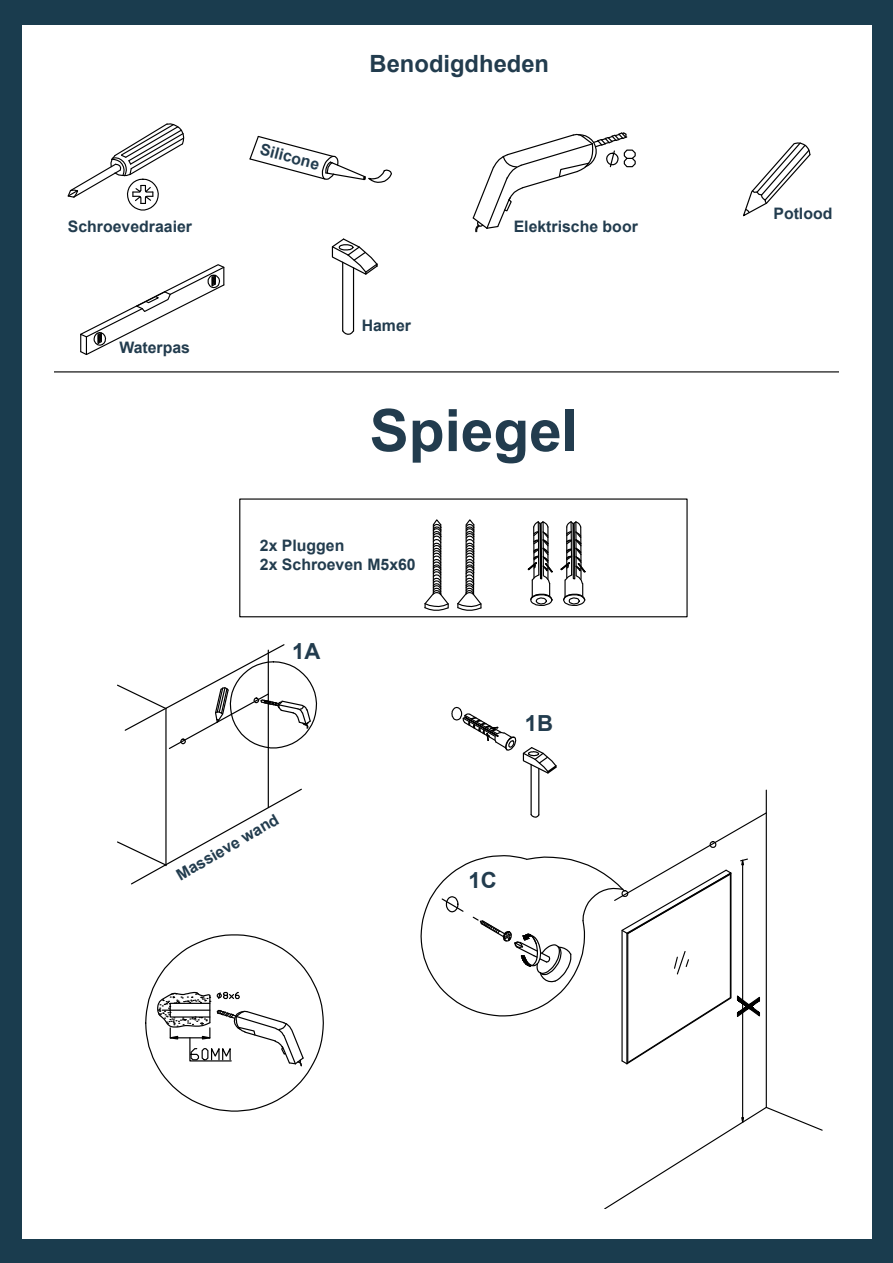
<style>
.page{position:relative;width:893px;height:1263px;background:#1a3c4e}
.page>*{position:absolute;margin:0;border:0;box-sizing:border-box;transform-origin:0 0}
.t1{font:700 58.65px "Arial";color:#223c4e}
.t2{font:700 23.7px "Arial";color:#223c4e}
.t3{font:700 22.2px "Arial";color:#223c4e}
.t4{font:700 15.9px/19px "Arial";color:#223c4e}
</style>
<div class="page">
<div style="left:22px;top:25px;width:849px;height:1213px;background:#fff"></div>
<svg style="left:249px;top:135px;width:143px;height:48px"></svg>
<svg style="left:67px;top:123px;width:118px;height:88px"></svg>
<svg style="left:80px;top:264px;width:145px;height:91px"></svg>
<svg style="left:743px;top:142px;width:68px;height:75px"></svg>
<svg style="left:472px;top:132px;width:164px;height:101px"></svg>
<hr style="left:342px;top:262px;width:1px;height:69px;background:#000">
<hr style="left:353px;top:268px;width:1px;height:63px;background:#000">
<svg style="left:342px;top:329px;width:13px;height:6px"></svg>
<svg style="left:331px;top:238px;width:47px;height:38px"></svg>
<svg style="left:424px;top:519px;width:25px;height:92px"></svg>
<hr style="left:165px;top:708px;width:2px;height:158px;background:#000">
<hr style="left:268px;top:650px;width:1px;height:157px;background:#000">
<svg style="left:117px;top:788px;width:185px;height:97px"></svg>
<svg style="left:117px;top:644px;width:201px;height:106px"></svg>
<svg style="left:145px;top:934px;width:179px;height:178px"></svg>
<hr style="left:530px;top:764px;width:2px;height:51px;background:#000">
<hr style="left:538px;top:768px;width:1px;height:47px;background:#000">
<svg style="left:451px;top:706px;width:106px;height:69px"></svg>
<svg style="left:457px;top:519px;width:25px;height:92px"></svg>
<svg style="left:527px;top:521px;width:59px;height:85px"></svg>
<svg style="left:604px;top:789px;width:163px;height:420px"></svg>
<svg style="left:765px;top:1106px;width:58px;height:26px"></svg>
<hr style="left:742px;top:865px;width:1px;height:257px;background:#000">
<svg style="left:740px;top:1116px;width:5px;height:12px"></svg>
<svg style="left:420px;top:811px;width:347px;height:254px"></svg>
<div style="left:239px;top:498px;width:449px;height:119px;border:1px solid #000"></div>
<hr style="left:54px;top:371px;width:785px;height:1px;background:#000">
<p class="t4" style="left:68px;top:218px;width:126px">Schroevedraaier</p>
<p class="t4" style="left:119px;top:340px;width:72px">Waterpas</p>
<p class="t4" style="left:263px;top:141px;width:62px;rotate:15deg">Silicone</p>
<h2 class="t2" style="left:370px;top:55px;width:181px">Benodigdheden</h2>
<p class="t4" style="left:362px;top:317px;width:51px">Hamer</p>
<p class="t4" style="left:514px;top:218px;width:126px">Elektrische boor</p>
<h1 class="t1" style="left:370px;top:408px;width:210px">Spiegel</h1>
<p class="t4" style="left:260px;top:537px;width:157px">2x Pluggen<br>2x Schroeven M5x60</p>
<h3 class="t3" style="left:292px;top:642px;width:30px">1A</h3>
<h3 class="t3" style="left:525px;top:715px;width:30px">1B</h3>
<p class="t4" style="left:174px;top:869px;width:117px;rotate:-30deg">Massieve wand</p>
<h3 class="t3" style="left:469px;top:872px;width:30px">1C</h3>
<p class="t4" style="left:773px;top:205px;width:60px">Potlood</p>
</div>
